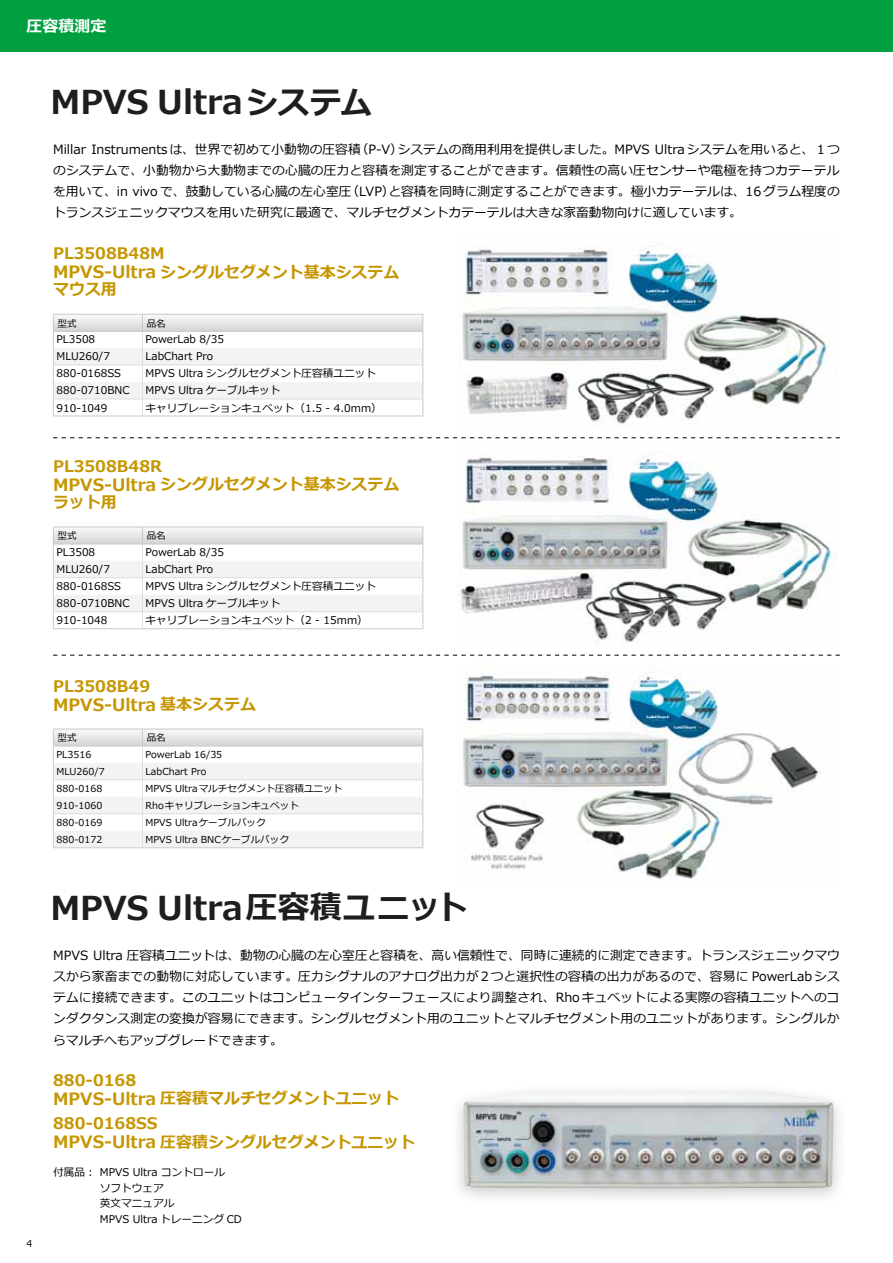
<style>
.page{position:relative;width:893px;height:1263px;background:#fff}
.page>*{position:absolute;margin:0;border:0;box-sizing:border-box;transform-origin:0 0}
.t1{font:700 33px "Meiryo";color:#1f1e1d}
.t2{font:700 16.95px "Meiryo";color:#c59600}
.t3{font:700 15.9px/18px "Meiryo";color:#c59600}
.t4{font:700 15.9px "Meiryo";color:#fff}
.t5{font:12.75px/21.3px "Meiryo";color:#000;text-align:justify}
.t6{font:10.65px/15.9px "Meiryo";color:#000}
.t7{font:9.6px "Meiryo";color:#000}
.s1{font-size:31.95px}
.s2{font-size:16.95px}
.s3{font-size:15.9px}
</style>
<div class="page">
<div style="left:0;top:0;width:893px;height:51px;background:#00a041"></div>
<div style="left:449px;top:1081px;width:398px;height:124px;background:#000;opacity:.2"></div>
<img style="left:463px;top:1091px;width:370px;height:97px">
<svg style="left:53px;top:729px;width:371px;height:119px"></svg>
<hr style="left:53px;top:746px;width:89px;height:1px;background:#c9caca">
<hr style="left:142px;top:746px;width:281px;height:1px;background:#c9caca">
<img style="left:463px;top:672px;width:358px;height:207px">
<svg style="left:53px;top:437px;width:787px;height:1px"></svg>
<svg style="left:53px;top:655px;width:787px;height:1px"></svg>
<img style="left:458px;top:454px;width:380px;height:189px">
<hr style="left:53px;top:628px;width:89px;height:1px;background:#c9caca">
<hr style="left:142px;top:628px;width:281px;height:1px;background:#c9caca">
<svg style="left:53px;top:527px;width:371px;height:101px"></svg>
<hr style="left:53px;top:544px;width:89px;height:1px;background:#c9caca">
<hr style="left:142px;top:544px;width:281px;height:1px;background:#c9caca">
<img style="left:462px;top:246px;width:376px;height:178px">
<hr style="left:53px;top:416px;width:89px;height:1px;background:#c9caca">
<hr style="left:142px;top:416px;width:281px;height:1px;background:#c9caca">
<svg style="left:53px;top:314px;width:371px;height:102px"></svg>
<hr style="left:53px;top:331px;width:89px;height:1px;background:#c9caca">
<hr style="left:142px;top:331px;width:281px;height:1px;background:#c9caca">
<p class="t4" style="left:27px;top:17px;width:81px">圧容積測定</p>
<h1 class="t1" style="left:50px;top:83px;width:323px">MPVS Ultra<span class="s1">システム</span></h1>
<p class="t5" style="left:53px;top:139px;width:788px">Millar Instrumentsは、世界で初めて小動物の圧容積（P-V）システムの商用利用を提供しました。MPVS Ultraシステムを用いると、１つのシステムで、小動物から大動物までの心臓の圧力と容積を測定することができます。信頼性の高い圧センサーや電極を持つカテーテルを用いて、in vivo で、鼓動している心臓の左心室圧（LVP）と容積を同時に測定することができます。極小カテーテルは、16 グラム程度のトランスジェニックマウスを用いた研究に最適で、マルチセグメントカテーテルは大きな家畜動物向けに適しています。</p>
<p class="t3" style="left:53px;top:244px;width:348px">PL3508B48M<br><span class="s2">MPVS-Ultra</span> シングルセグメント基本システムマウス用</p>
<p class="t7" style="left:58px;top:318px;width:21px">型式</p>
<p class="t7" style="left:147px;top:318px;width:21px">品名</p>
<p class="t6" style="left:57px;top:332px;width:40px">PL3508</p>
<p class="t6" style="left:146px;top:332px;width:80px">PowerLab 8/35</p>
<p class="t6" style="left:57px;top:349px;width:55px">MLU260/7</p>
<p class="t6" style="left:146px;top:349px;width:69px">LabChart Pro</p>
<p class="t6" style="left:57px;top:366px;width:66px">880-0168SS</p>
<p class="t6" style="left:146px;top:366px;width:232px">MPVS Ultra シングルセグメント圧容積ユニット</p>
<p class="t6" style="left:57px;top:383px;width:75px">880-0710BNC</p>
<p class="t6" style="left:146px;top:383px;width:136px">MPVS Ultra ケーブルキット</p>
<p class="t6" style="left:57px;top:400px;width:52px">910-1049</p>
<p class="t6" style="left:146px;top:400px;width:238px">キャリブレーションキュベット（1.5 - 4.0mm）</p>
<p class="t3" style="left:53px;top:457px;width:348px">PL3508B48R<br><span class="s2">MPVS-Ultra</span> シングルセグメント基本システムラット用</p>
<p class="t7" style="left:58px;top:530px;width:21px">型式</p>
<p class="t7" style="left:147px;top:530px;width:21px">品名</p>
<p class="t6" style="left:57px;top:545px;width:40px">PL3508</p>
<p class="t6" style="left:146px;top:545px;width:80px">PowerLab 8/35</p>
<p class="t6" style="left:57px;top:562px;width:55px">MLU260/7</p>
<p class="t6" style="left:146px;top:562px;width:69px">LabChart Pro</p>
<p class="t6" style="left:57px;top:579px;width:66px">880-0168SS</p>
<p class="t6" style="left:146px;top:579px;width:232px">MPVS Ultra シングルセグメント圧容積ユニット</p>
<p class="t6" style="left:57px;top:596px;width:75px">880-0710BNC</p>
<p class="t6" style="left:146px;top:596px;width:136px">MPVS Ultra ケーブルキット</p>
<p class="t6" style="left:57px;top:613px;width:52px">910-1048</p>
<p class="t6" style="left:146px;top:613px;width:224px">キャリブレーションキュベット（2 - 15mm）</p>
<p class="t3" style="left:53px;top:677px;width:98px">PL3508B49</p>
<h2 class="t2" style="left:53px;top:695px;width:204px">MPVS-Ultra <span class="s3">基本システム</span></h2>
<p class="t7" style="left:58px;top:732px;width:21px">型式</p>
<p class="t7" style="left:147px;top:732px;width:21px">品名</p>
<p class="t7" style="left:57px;top:749px;width:36px">PL3516</p>
<p class="t7" style="left:146px;top:749px;width:78px">PowerLab 16/35</p>
<p class="t7" style="left:57px;top:766px;width:50px">MLU260/7</p>
<p class="t7" style="left:146px;top:766px;width:62px">LabChart Pro</p>
<p class="t7" style="left:57px;top:783px;width:47px">880-0168</p>
<p class="t7" style="left:146px;top:783px;width:198px">MPVS Ultraマルチセグメント圧容積ユニット</p>
<p class="t7" style="left:57px;top:800px;width:47px">910-1060</p>
<p class="t7" style="left:146px;top:800px;width:155px">Rhoキャリブレーションキュベット</p>
<p class="t7" style="left:57px;top:817px;width:47px">880-0169</p>
<p class="t7" style="left:146px;top:817px;width:122px">MPVS Ultraケーブルパック</p>
<p class="t7" style="left:57px;top:834px;width:47px">880-0172</p>
<p class="t7" style="left:146px;top:834px;width:145px">MPVS Ultra BNCケーブルパック</p>
<h1 class="t1" style="left:50px;top:889px;width:419px">MPVS Ultra<span class="s1">圧容積ユニット</span></h1>
<p class="t5" style="left:53px;top:944px;width:788px">MPVS Ultra 圧容積ユニットは、動物の心臓の左心室圧と容積を、高い信頼性で、同時に連続的に測定できます。トランスジェニックマウスから家畜までの動物に対応しています。圧力シグナルのアナログ出力が２つと選択性の容積の出力があるので、容易に PowerLabシステムに接続できます。このユニットはコンピュータインターフェースにより調整され、Rhoキュベットによる実際の容積ユニットへのコンダクタンス測定の変換が容易にできます。シングルセグメント用のユニットとマルチセグメント用のユニットがあります。シングルからマルチへもアップグレードできます。</p>
<p class="t7" style="left:27px;top:1238px;width:7px">4</p>
<p class="t3" style="left:53px;top:1071px;width:348px;line-height:18.6px">880-0168<br><span class="s2">MPVS-Ultra</span> 圧容積マルチセグメントユニット</p>
<p class="t3" style="left:53px;top:1114px;width:364px;line-height:18.6px">880-0168SS<br><span class="s2">MPVS-Ultra</span> 圧容積シングルセグメントユニット</p>
<p class="t6" style="left:100px;top:1164px;width:143px;text-indent:-47px">付属品： MPVS Ultra コントロール<br>ソフトウェア<br>英文マニュアル<br>MPVS Ultra トレーニング CD</p>
</div>
